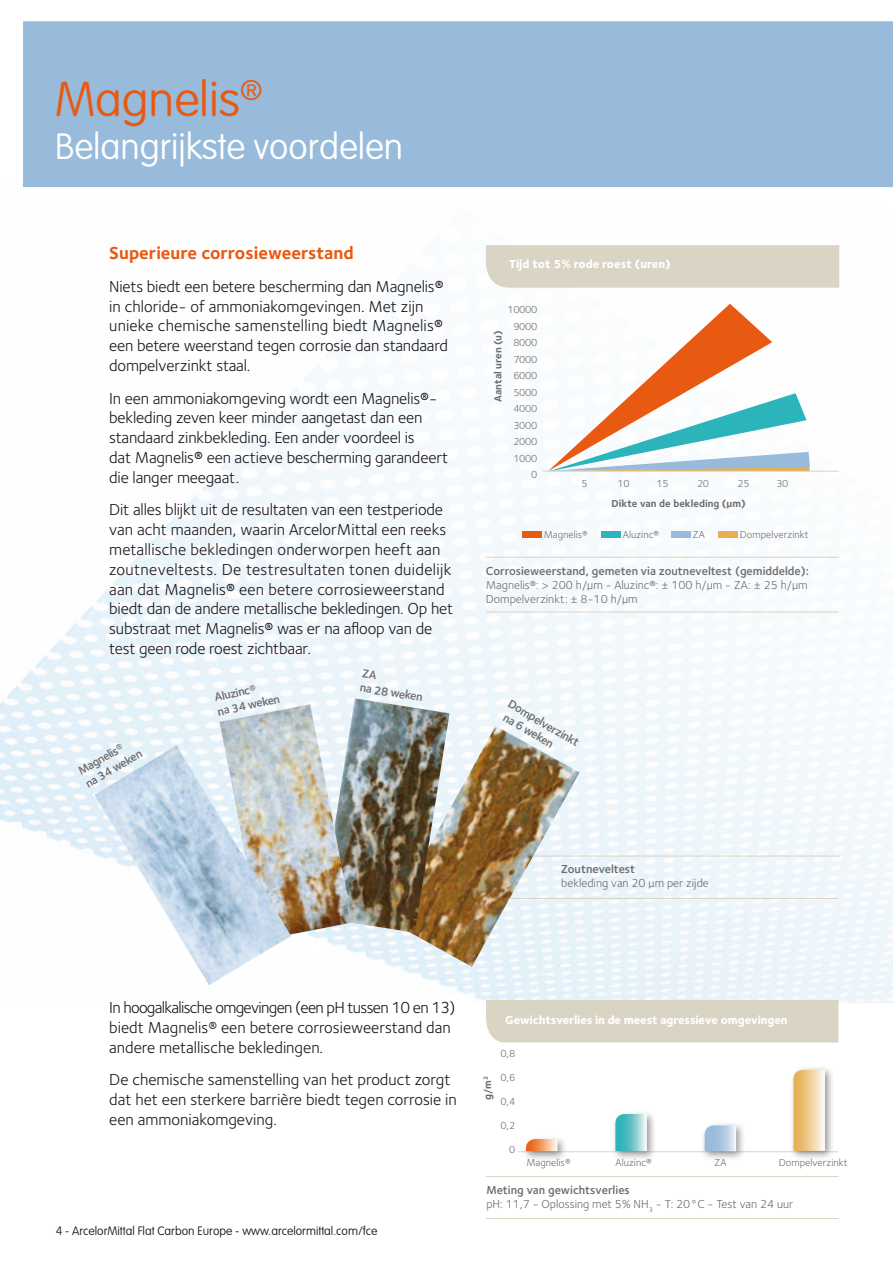
<style>
.page{position:relative;width:893px;height:1263px;background:#fff}
.page>*{position:absolute;margin:0;border:0;box-sizing:border-box;transform-origin:0 0}
.t1{font:100 48px "VAG Rounded";color:#e85911}
.t2{font:100 36px "VAG Rounded";color:#fff}
.t3{font:700 18px "Foundry Sterling";color:#e85911}
.t4{font:16.5px/19.8px "Foundry Sterling";letter-spacing:-.01em;color:#1a171c}
.t5{font:12px/14.4px "Foundry Sterling";color:#6c6c6e}
.t6{font:600 12px/14.4px "Foundry Sterling";color:#6c6c6e}
.t7{font:800 12px "Foundry Sterling";letter-spacing:-.01em;color:#fff}
.t8{font:100 12px "VAG Rounded";color:#1a171c}
.t9{font:10.5px "Foundry Sterling";color:#727072}
.t10{font:10.5px/16.5px "Foundry Sterling";letter-spacing:-.03em;color:#727072;text-align:right}
.t11{font:700 10.5px "Foundry Sterling";color:#6c6c6e}
.s1{font-weight:700}
.s2{font-weight:600}
</style>
<div class="page">
<img style="left:0;top:187px;width:893px;height:816px">
<div style="left:23px;top:21px;width:870px;height:166px;background:#98bbdb"></div>
<hr style="left:486px;top:1176px;width:352px;height:1px;background:#d9d4c3">
<hr style="left:486px;top:1218px;width:352px;height:1px;background:#d9d4c3">
<div style="left:486px;top:1000px;width:352px;height:42px;background:#d9d4c3"></div>
<hr style="left:518px;top:1151px;width:320px;height:1px;background:#d9d4c3">
<hr style="left:503px;top:898px;width:335px;height:1px;background:#d9d4c3">
<hr style="left:503px;top:856px;width:337px;height:1px;background:#d9d4c3">
<img style="left:388px;top:726px;width:192px;height:241px">
<img style="left:320px;top:698px;width:130px;height:235px">
<img style="left:220px;top:704px;width:133px;height:236px">
<img style="left:95px;top:745px;width:196px;height:240px">
<div style="left:486px;top:245px;width:353px;height:43px;background:#d9d4c3"></div>
<hr style="left:487px;top:612px;width:352px;height:1px;background:#d9d4c3">
<hr style="left:486px;top:557px;width:353px;height:1px;background:#d9d4c3">
<svg style="left:548px;top:304px;width:262px;height:167px"></svg>
<div style="left:522px;top:531px;width:19px;height:7px;background:#e85911"></div>
<div style="left:601px;top:531px;width:19px;height:7px;background:#2bb4ba"></div>
<div style="left:671px;top:531px;width:19px;height:7px;background:#98bbdb"></div>
<div style="left:718px;top:531px;width:19px;height:7px;background:#e5af53"></div>
<hr style="left:543px;top:471px;width:296px;height:1px;background:#d9d4c3">
<div style="left:700px;top:1121px;width:46px;height:40px;background:#1a171c;opacity:.45"></div>
<svg style="left:705px;top:1125px;width:31px;height:26px"></svg>
<div style="left:611px;top:1110px;width:46px;height:51px;background:#1a171c;opacity:.45"></div>
<svg style="left:615px;top:1114px;width:32px;height:37px"></svg>
<div style="left:522px;top:1135px;width:45px;height:26px;background:#1a171c;opacity:.45"></div>
<svg style="left:526px;top:1139px;width:31px;height:12px"></svg>
<div style="left:789px;top:1065px;width:46px;height:96px;background:#1a171c;opacity:.45"></div>
<svg style="left:793px;top:1070px;width:32px;height:81px;background:#f0d09a"></svg>
<h1 class="t1" style="left:55px;top:71px;width:209px">Magnelis<sup>®</sup></h1>
<h2 class="t2" style="left:55px;top:126px;width:349px">Belangrijkste voordelen</h2>
<p class="t3" style="left:109px;top:240px;width:246px">Superieure corrosieweerstand</p>
<p class="t4" style="left:109px;top:276px;width:340px">Niets biedt een betere bescherming dan Magnelis<span class="s1">® </span>in chloride- of ammoniakomgevingen. Met zijn unieke chemische samenstelling biedt Magnelis<span class="s1">® </span>een betere weerstand tegen corrosie dan standaard dompelverzinkt staal.</p>
<p class="t4" style="left:109px;top:388px;width:341px">In een ammoniakomgeving wordt een Magnelis<span class="s1">®</span>- bekleding zeven keer minder aangetast dan een standaard zinkbekleding. Een ander voordeel is<br>dat Magnelis<span class="s1">®</span> een actieve bescherming garandeert die langer meegaat.</p>
<p class="t4" style="left:109px;top:499px;width:345px">Dit alles blijkt uit de resultaten van een testperiode van acht maanden, waarin ArcelorMittal een reeks metallische bekledingen onderworpen heeft aan zoutneveltests. De testresultaten tonen duidelijk aan dat Magnelis<span class="s1">®</span> een betere corrosieweerstand biedt dan de andere metallische bekledingen. Op het substraat met Magnelis<span class="s1">®</span> was er na afloop van de test geen rode roest zichtbaar.</p>
<p class="t6" style="left:75px;top:765px;width:65px;rotate:-30deg">Magnelis® na 34 weken</p>
<p class="t6" style="left:213px;top:690px;width:65px;rotate:-12deg">Aluzinc®<br>na 34 weken</p>
<p class="t6" style="left:364px;top:666px;width:65px;rotate:9deg">ZA<br>na 28 weken</p>
<p class="t7" style="left:509px;top:256px;width:163px">Tijd tot 5% rode roest (uren)</p>
<p class="t10" style="left:507px;top:301px;width:31px">10000<br>9000<br>8000<br>7000<br>6000<br>5000<br>4000<br>3000<br>2000<br>1000<br>0</p>
<p class="t11" style="left:490px;top:402px;width:73px;rotate:-90deg">Aantal uren (u)</p>
<p class="t9" style="left:581px;top:476px;width:8px">5</p>
<p class="t9" style="left:617px;top:476px;width:14px">10</p>
<p class="t9" style="left:656px;top:476px;width:14px">15</p>
<p class="t9" style="left:697px;top:476px;width:14px">20</p>
<p class="t9" style="left:737px;top:476px;width:14px">25</p>
<p class="t9" style="left:776px;top:476px;width:14px">30</p>
<p class="t11" style="left:612px;top:496px;width:136px">Dikte van de bekleding (μm)</p>
<p class="t9" style="left:544px;top:527px;width:46px">Magnelis®</p>
<p class="t9" style="left:623px;top:527px;width:38px">Aluzinc®</p>
<p class="t9" style="left:693px;top:527px;width:14px">ZA</p>
<p class="t9" style="left:740px;top:527px;width:70px">Dompelverzinkt</p>
<p class="t6" style="left:486px;top:563px;width:325px">Corrosieweerstand, gemeten via zoutneveltest (gemiddelde):</p>
<p class="t5" style="left:486px;top:577px;width:323px">Magnelis®: &gt; 200 h/µm - Aluzinc®: ± 100 h/µm - ZA: ± 25 h/µm<br>Dompelverzinkt: ± 8-10 h/µm</p>
<p class="t6" style="left:513px;top:696px;width:81px;rotate:30deg">Dompelverzinkt na 6 weken</p>
<p class="t6" style="left:561px;top:861px;width:75px">Zoutneveltest</p>
<p class="t5" style="left:561px;top:876px;width:149px">bekleding van 20 µm per zijde</p>
<p class="t4" style="left:109px;top:997px;width:348px">In hoogalkalische omgevingen (een pH tussen 10 en 13) biedt Magnelis® een betere corrosieweerstand dan andere metallische bekledingen.</p>
<p class="t4" style="left:109px;top:1069px;width:349px">De chemische samenstelling van het product zorgt dat het een sterkere barrière biedt tegen corrosie in een ammoniakomgeving.</p>
<p class="t8" style="left:56px;top:1224px;width:323px">4 - ArcelorMittal Flat Carbon Europe - www.arcelormittal.com/fce</p>
<p class="t7" style="left:505px;top:1012px;width:284px">Gewichtsverlies in de meest agressieve omgevingen</p>
<p class="t9" style="left:500px;top:1046px;width:16px">0,8</p>
<p class="t9" style="left:500px;top:1070px;width:16px">0,6</p>
<p class="t9" style="left:500px;top:1094px;width:16px">0,4</p>
<p class="t9" style="left:500px;top:1118px;width:16px">0,2</p>
<p class="t9" style="left:509px;top:1142px;width:8px">0</p>
<p class="t9" style="left:526px;top:1155px;width:46px">Magnelis®</p>
<p class="t9" style="left:616px;top:1155px;width:38px">Aluzinc®</p>
<p class="t9" style="left:714px;top:1155px;width:14px">ZA</p>
<p class="t9" style="left:779px;top:1155px;width:70px">Dompelverzinkt</p>
<p class="t11" style="left:480px;top:1100px;width:25px;rotate:-90deg">g/m<sup>2</sup></p>
<p class="t5" style="left:486px;top:1182px;width:309px"><span class="s2">Meting van gewichtsverlies<br></span>pH: 11,7 - Oplossing met 5% NH<sub>3</sub> - T: 20°C - Test van 24 uur</p>
</div>
